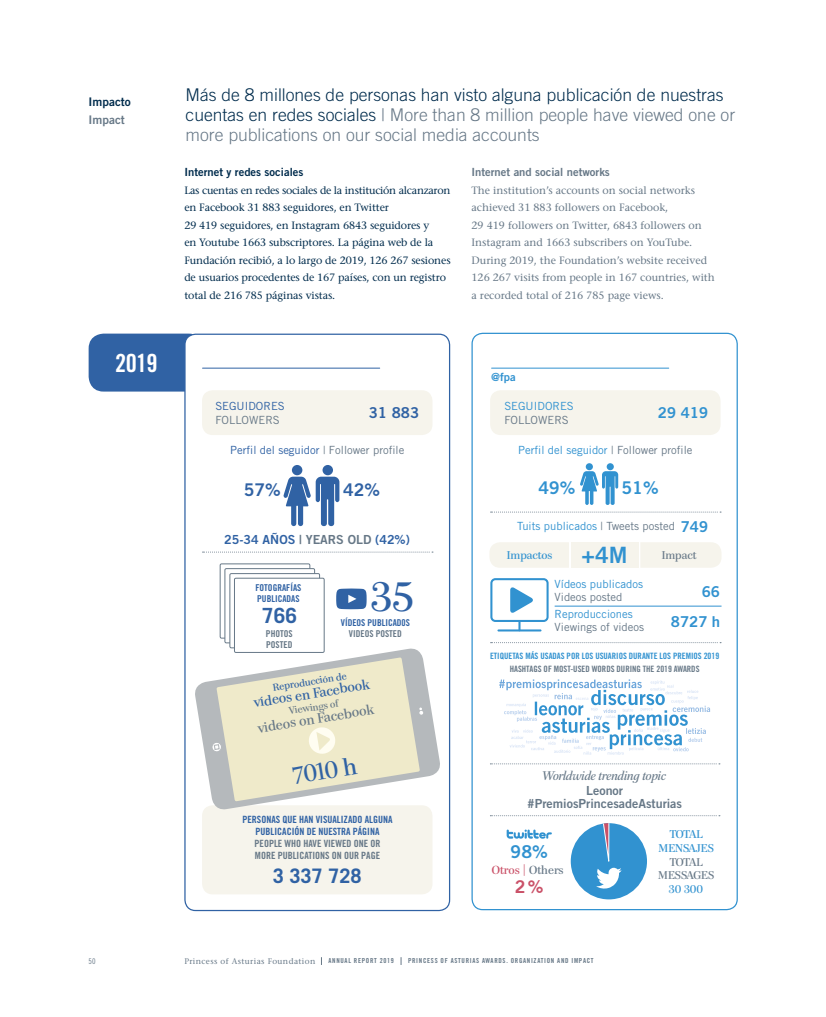
<style>
.page{position:relative;width:826px;height:1017px;background:#fff}
.page>*{position:absolute;margin:0;border:0;box-sizing:border-box;transform-origin:0 0}
.t1{font:40.88px "Paperback 48";color:#3062a4}
.t2{font:25px "Trade Gothic LT Std Bd Cn 20";color:#fff}
.t3{font:23.75px "Paperback 48";color:#3062a4}
.t4{font:22.5px "Trade Gothic LT Std Bd 2";color:#3192d0}
.t5{font:700 21px "Trade Gothic LT Std";color:#3062a4}
.t6{font:700 20px "Trade Gothic LT Std";color:#3062a4}
.t7{font:17.62px "Trade Gothic LT Std Bd 2";color:#3192d0}
.t8{font:17.62px "Trade Gothic LT Std Bd 2";color:#ca5168}
.t9{font:300 17.5px/20px "Trade Gothic LT Std";color:#002c4d}
.t10{font:17.5px "Trade Gothic LT Std Bd 2";color:#3062a4}
.t11{font:17.5px "Trade Gothic LT Std Bd 2";color:#3192d0}
.t12{font:15px/29.9px "Trade Gothic LT Std Bd 2";color:#3192d0;text-align:right}
.t13{font:15px "Trade Gothic LT Std Bd 2";color:#3062a4}
.t14{font:13.75px "Paperback 48";color:#3062a4}
.t15{font:13.75px "Paperback 48";color:#677887}
.t16{font:12.5px/12.8px "Trade Gothic LT Std Bd 2";color:#677887;text-align:center}
.t17{font:12.5px "Trade Gothic LT Std Bd 2";color:#3062a4}
.t18{font:italic 12.5px "Paperback 48";color:#677887}
.t19{font:11.88px "Trade Gothic LT Std Bd 2";color:#002c4d}
.t20{font:11.88px "Trade Gothic LT Std Bd 2";color:#677887}
.t21{font:11.62px "Paperback 48";color:#ca5168}
.t22{font:11.25px "Trade Gothic LT Std";color:#3192d0}
.t23{font:11.25px "Trade Gothic LT Std";color:#677887}
.t24{font:11.25px "Trade Gothic LT Std";color:#3062a4}
.t25{font:11.25px/13.8px "Paperback 48";color:#3192d0;text-align:center}
.t26{font:11.25px "Trade Gothic LT Std Bd 2";color:#677887}
.t27{font:11.25px "Trade Gothic LT Std Bd 2";color:#002c4d}
.t28{font:11.25px/13.8px "Paperback 48";color:#677887;text-align:center}
.t29{font:11.25px "Trade Gothic LT Std Bd 2";color:#3192d0}
.t30{font:10.62px/17.5px "Stone Serif";letter-spacing:-.01em;color:#002c4d}
.t31{font:10.62px/17.5px "Stone Serif";color:#677887}
.t32{font:10px/12px "Trade Gothic LT Std Bd Cn 20";color:#3062a4;text-align:center}
.t33{font:10px/12px "Trade Gothic LT Std Bd Cn 20";color:#677887}
.t34{font:10px "Paperback 48";color:#3062a4}
.t35{font:10px "Paperback 48";color:#677887}
.t36{font:9.38px/10.5px "Trade Gothic LT Std Bd Cn 20";color:#3062a4}
.t37{font:9.38px/10.5px "Trade Gothic LT Std Bd Cn 20";color:#677887}
.t38{font:8.75px "Trade Gothic LT Std Bd Cn 20";color:#3192d0}
.t39{font:8.75px "Trade Gothic LT Std Bd Cn 20";color:#677887}
.t40{font:8.12px "Stone Serif";letter-spacing:.05em;color:#677887}
.t41{font:7.88px "Trade Gothic LT Std Cn 18";color:#677887}
.t42{font:6.88px "Trade Gothic LT Std Bd Cn 20";letter-spacing:.1em;color:#677887}
.s1{color:#677887}
</style>
<div class="page">
<div style="left:89px;top:334px;width:114px;height:58px;background:#3062a4;border-radius:15px"></div>
<div style="left:185px;top:334px;width:264px;height:576px;background:#fff;border-radius:11px"></div>
<div style="left:184px;top:334px;width:266px;height:577px;border:1px solid #3062a4;border-radius:11px"></div>
<div style="left:471px;top:333px;width:266px;height:577px;border:1px solid #3192d0;border-radius:11px"></div>
<hr style="left:491px;top:368px;width:177px;height:1px;background:#3192d0">
<hr style="left:202px;top:368px;width:178px;height:1px;background:#3062a4">
<svg style="left:506px;top:829px;width:46px;height:10px"></svg>
<div style="left:202px;top:390px;width:230px;height:45px;background:#f6f4ec;border-radius:11px"></div>
<div style="left:490px;top:390px;width:230px;height:45px;background:#f6f4ec;border-radius:11px"></div>
<svg style="left:202px;top:552px;width:231px;height:1px"></svg>
<svg style="left:490px;top:512px;width:231px;height:1px"></svg>
<svg style="left:490px;top:642px;width:231px;height:1px"></svg>
<hr style="left:554px;top:606px;width:167px;height:1px;background:#3192d0">
<svg style="left:490px;top:763px;width:230px;height:1px"></svg>
<svg style="left:490px;top:815px;width:230px;height:1px"></svg>
<svg style="left:283px;top:465px;width:56px;height:61px"></svg>
<svg style="left:580px;top:463px;width:38px;height:42px"></svg>
<div style="left:202px;top:805px;width:230px;height:89px;background:#f6f4ec;border-radius:11px"></div>
<svg style="left:220px;top:564px;width:90px;height:74px"></svg>
<div style="left:220px;top:564px;width:90px;height:74px;border:1px solid #677887"></div>
<div style="left:225px;top:569px;width:89px;height:74px;background:#fff"></div>
<div style="left:225px;top:568px;width:90px;height:75px;border:1px solid #677887"></div>
<div style="left:230px;top:574px;width:89px;height:74px;background:linear-gradient(to right,#fff,#fff)"></div>
<div style="left:230px;top:573px;width:90px;height:75px;border:1px solid #677887"></div>
<div style="left:234px;top:578px;width:90px;height:74px;background:#fff"></div>
<div style="left:234px;top:578px;width:90px;height:75px;border:1px solid #677887"></div>
<svg style="left:336px;top:588px;width:30px;height:21px"></svg>
<div style="left:570px;top:823px;width:77px;height:76px;background:#3192d0;border-radius:50%"></div>
<svg style="left:596px;top:823px;width:25px;height:66px"></svg>
<svg style="left:195px;top:647px;width:245px;height:163px"></svg>
<svg style="left:211px;top:657px;width:212px;height:144px;background:#e7e4ce"></svg>
<div style="left:640px;top:542px;width:81px;height:26px;background:#f6f4ec"></div>
<div style="left:489px;top:542px;width:80px;height:26px;background:#f6f4ec"></div>
<div style="left:571px;top:542px;width:67px;height:26px;background:#f6f4ec"></div>
<svg style="left:499px;top:679px;width:211px;height:76px"></svg>
<svg style="left:510px;top:587px;width:23px;height:26px"></svg>
<svg style="left:518px;top:622px;width:2px;height:7px"></svg>
<div style="left:490px;top:578px;width:58px;height:44px;border:2px solid #3192d0;border-radius:4px"></div>
<hr style="left:498px;top:629px;width:42px;height:2px;background:#3192d0">
<p class="t19" style="left:89px;top:94px;width:44px">Impacto</p>
<p class="t20" style="left:89px;top:112px;width:38px">Impact</p>
<h2 class="t2" style="left:115px;top:347px;width:44px">2019</h2>
<h3 class="t9" style="left:186px;top:85px;width:551px">Más de 8 millones de personas han visto alguna publicación de nuestras cuentas en redes sociales <span class="s1">| More than 8 million people have viewed one or more publications on our social media accounts</span></h3>
<p class="t27" style="left:184px;top:165px;width:121px">Internet y redes sociales</p>
<p class="t30" style="left:184px;top:181px;width:268px">Las cuentas en redes sociales de la institución alcanzaron en Facebook 31 883 seguidores, en Twitter<br>29 419 seguidores, en Instagram 6843 seguidores y<br>en Youtube 1663 subscriptores. La página web de la Fundación recibió, a lo largo de 2019, 126 267 sesiones de usuarios procedentes de 167 países, con un registro total de 216 785 páginas vistas.</p>
<p class="t26" style="left:471px;top:165px;width:140px">Internet and social networks</p>
<p class="t31" style="left:471px;top:181px;width:245px">The institution’s accounts on social networks achieved 31 883 followers on Facebook,<br>29 419 followers on Twitter, 6843 followers on Instagram and 1663 subscribers on YouTube.<br>During 2019, the Foundation’s website received 126 267 visits from people in 167 countries, with a recorded total of 216 785 page views.</p>
<p class="t29" style="left:491px;top:370px;width:26px">@fpa</p>
<p class="t24" style="left:215px;top:399px;width:71px">SEGUIDORES</p>
<p class="t23" style="left:215px;top:413px;width:66px">FOLLOWERS</p>
<p class="t24" style="left:230px;top:443px;width:176px">Perfil del seguidor <span class="s1">| Follower profile</span></p>
<p class="t22" style="left:518px;top:443px;width:176px">Perfil del seguidor <span class="s1">| Follower profile</span></p>
<p class="t22" style="left:504px;top:399px;width:71px">SEGUIDORES</p>
<p class="t23" style="left:504px;top:413px;width:66px">FOLLOWERS</p>
<h3 class="t13" style="left:369px;top:403px;width:52px">31 883</h3>
<h3 class="t12" style="left:658px;top:397px;width:52px">29 419</h3>
<h3 class="t10" style="left:244px;top:478px;width:38px">57%</h3>
<h3 class="t10" style="left:343px;top:478px;width:38px">42%</h3>
<h3 class="t11" style="left:538px;top:477px;width:38px">49%</h3>
<h3 class="t11" style="left:621px;top:477px;width:38px">51%</h3>
<p class="t17" style="left:224px;top:531px;width:187px">25-34 AÑOS <span class="s1">| YEARS OLD</span> (42%)</p>
<p class="t36" style="left:255px;top:582px;width:48px">FOTOGRAFÍAS<br>PUBLICADAS</p>
<p class="t37" style="left:266px;top:629px;width:28px">PHOTOS<br>POSTED</p>
<h3 class="t5" style="left:262px;top:602px;width:36px">766</h3>
<h1 class="t1" style="left:371px;top:574px;width:44px">35</h1>
<p class="t36" style="left:341px;top:617px;width:71px">VÍDEOS PUBLICAD0S</p>
<p class="t37" style="left:349px;top:628px;width:54px">VIDEOS POSTED</p>
<p class="t34" style="left:272px;top:682px;width:76px;rotate:-9deg">Reproducción de</p>
<p class="t14" style="left:253px;top:695px;width:118px;rotate:-9deg">vídeos en Facebook</p>
<p class="t35" style="left:288px;top:705px;width:51px;rotate:-9deg">Viewings of</p>
<p class="t15" style="left:257px;top:720px;width:119px;rotate:-9deg">videos on Facebook</p>
<h3 class="t3" style="left:291px;top:762px;width:66px;rotate:-9deg">7010 h</h3>
<p class="t32" style="left:242px;top:813px;width:151px">PERSONAS QUE HAN VISUALIZADO ALGUNA<br>PUBLICACIÓN DE NUESTRA PÁGINA</p>
<p class="t33" style="left:255px;top:837px;width:127px">PEOPLE WHO HAVE VIEWED ONE OR<br>MORE PUBLICATIONS ON OUR PAGE</p>
<h3 class="t6" style="left:273px;top:863px;width:90px">3 337 728</h3>
<h3 class="t12" style="left:680px;top:511px;width:29px">749</h3>
<p class="t22" style="left:517px;top:520px;width:159px">Tuits publicados <span class="s1">| Tweets posted</span></p>
<p class="t25" style="left:507px;top:549px;width:47px">Impactos</p>
<h3 class="t4" style="left:581px;top:541px;width:47px">+4M</h3>
<p class="t28" style="left:662px;top:549px;width:36px">Impact</p>
<p class="t22" style="left:554px;top:577px;width:90px">Vídeos publicados</p>
<p class="t23" style="left:554px;top:591px;width:69px">Videos posted</p>
<p class="t22" style="left:554px;top:607px;width:80px">Reproducciones</p>
<p class="t23" style="left:554px;top:621px;width:91px">Viewings of videos</p>
<h3 class="t12" style="left:671px;top:576px;width:51px">66<br>8727 h</h3>
<p class="t38" style="left:490px;top:651px;width:231px">ETIQUETAS MÁS USADAS POR LOS USUARIOS DURANTE LOS PREMIOS 2019</p>
<p class="t39" style="left:510px;top:663px;width:191px">HASHTAGS OF MOST-USED WORDS DURING THE 2019 AWARDS</p>
<p class="t18" style="left:543px;top:768px;width:125px">Worldwide trending topic</p>
<p class="t16" style="left:527px;top:784px;width:156px">Leonor #PremiosPrincesadeAsturias</p>
<h3 class="t7" style="left:510px;top:840px;width:39px">98%</h3>
<h3 class="t8" style="left:515px;top:876px;width:30px">2%</h3>
<p class="t21" style="left:492px;top:863px;width:73px">Otros | <span class="s1">Others</span></p>
<p class="t25" style="left:658px;top:827px;width:57px">TOTAL<br>MENSAJES</p>
<p class="t28" style="left:658px;top:855px;width:57px">TOTAL<br>MESSAGES</p>
<p class="t25" style="left:669px;top:882px;width:36px">30 300</p>
<p class="t41" style="left:89px;top:956px;width:8px">50</p>
<p class="t40" style="left:184px;top:956px;width:133px">Princess of Asturias Foundation</p>
<p class="t42" style="left:328px;top:957px;width:67px">ANNUAL REPORT 2019</p>
<p class="t42" style="left:408px;top:957px;width:187px">PRINCESS OF ASTURIAS AWARDS. ORGANIZATION AND IMPACT</p>
</div>
